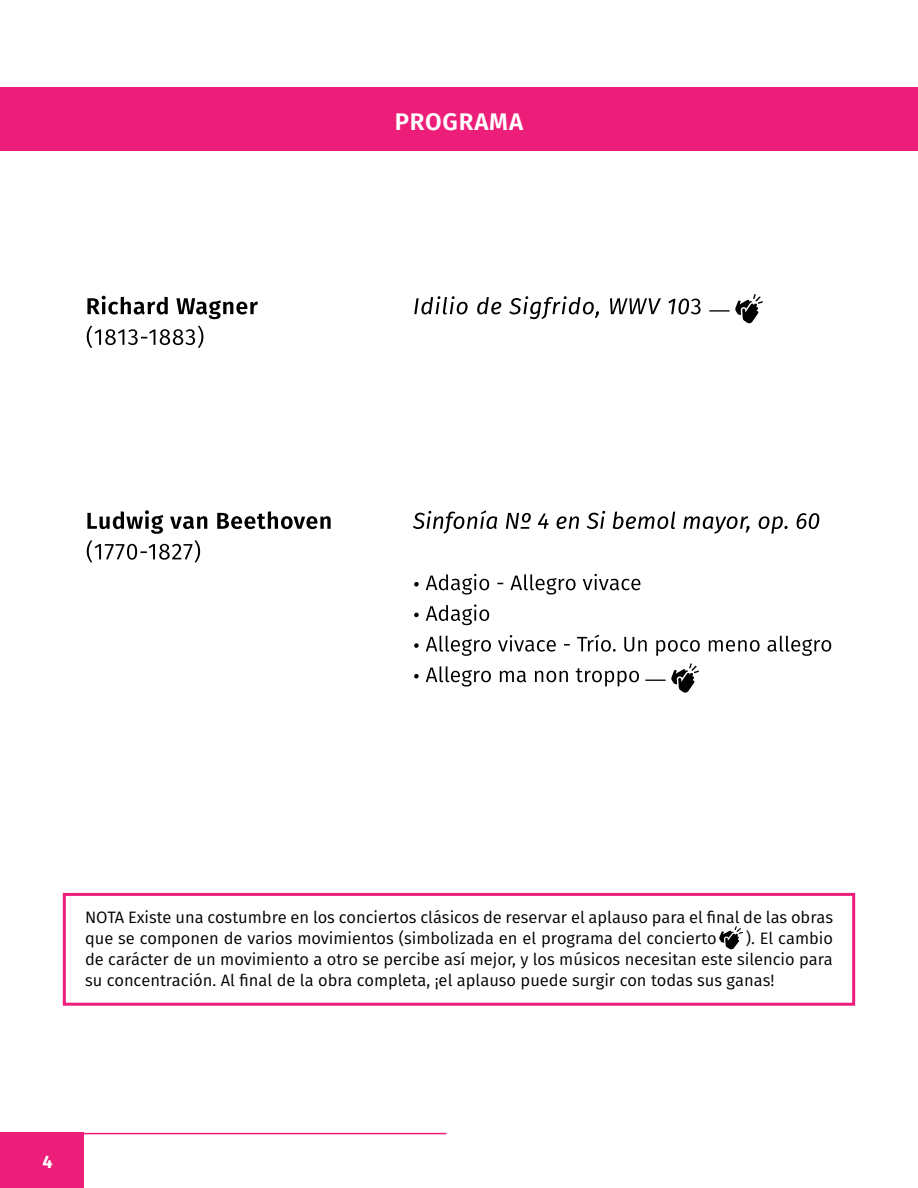
<style>
.page{position:relative;width:918px;height:1188px;background:#fff}
.page>*{position:absolute;margin:0;border:0;box-sizing:border-box;transform-origin:0 0}
.t1{font:600 24px "Fira Sans";letter-spacing:.035em;color:#fff}
.t2{font:700 18px "Fira Sans";color:#fff}
.t3{font:16.5px/21px "Fira Sans";color:#000}
</style>
<div class="page">
<div style="left:0;top:1133px;width:84px;height:55px;background:#ed1e79"></div>
<svg style="left:0;top:1132px;width:447px;height:3px"></svg>
<div style="left:0;top:87px;width:918px;height:64px;background:#ed1e79"></div>
<svg style="left:87px;top:540px;width:113px;height:23px"></svg>
<svg style="left:87px;top:510px;width:244px;height:24px"></svg>
<svg style="left:87px;top:325px;width:116px;height:23px"></svg>
<svg style="left:87px;top:296px;width:171px;height:23px"></svg>
<svg style="left:414px;top:666px;width:225px;height:21px"></svg>
<svg style="left:414px;top:635px;width:417px;height:21px"></svg>
<svg style="left:414px;top:604px;width:75px;height:21px"></svg>
<svg style="left:414px;top:574px;width:226px;height:21px"></svg>
<svg style="left:413px;top:510px;width:406px;height:24px"></svg>
<svg style="left:414px;top:296px;width:287px;height:23px"></svg>
<svg style="left:671px;top:663px;width:28px;height:30px"></svg>
<hr style="left:645px;top:679px;width:21px;height:2px;background:#1e1e1c">
<svg style="left:735px;top:294px;width:28px;height:29px"></svg>
<hr style="left:709px;top:310px;width:21px;height:2px;background:#1e1e1c">
<svg style="left:719px;top:926px;width:24px;height:23px"></svg>
<div style="left:63px;top:893px;width:792px;height:113px;border:3px solid #ed1e79"></div>
<h1 class="t1" style="left:395px;top:102px;width:130px">PROGRAMA</h1>
<p class="t3" style="left:85px;top:907px;width:749px">NOTA Existe una costumbre en los conciertos clásicos de reservar el aplauso para el final de las obras que se componen de varios movimientos (simbolizada en el programa del concierto</p>
<p class="t3" style="left:85px;top:928px;width:750px;text-align:justify;text-indent:661px">). El cambio de carácter de un movimiento a otro se percibe así mejor, y los músicos necesitan este silencio para su concentración. Al final de la obra completa, ¡el aplauso puede surgir con todas sus ganas!</p>
<p class="t2" style="left:43px;top:1146px;width:12px">4</p>
</div>
